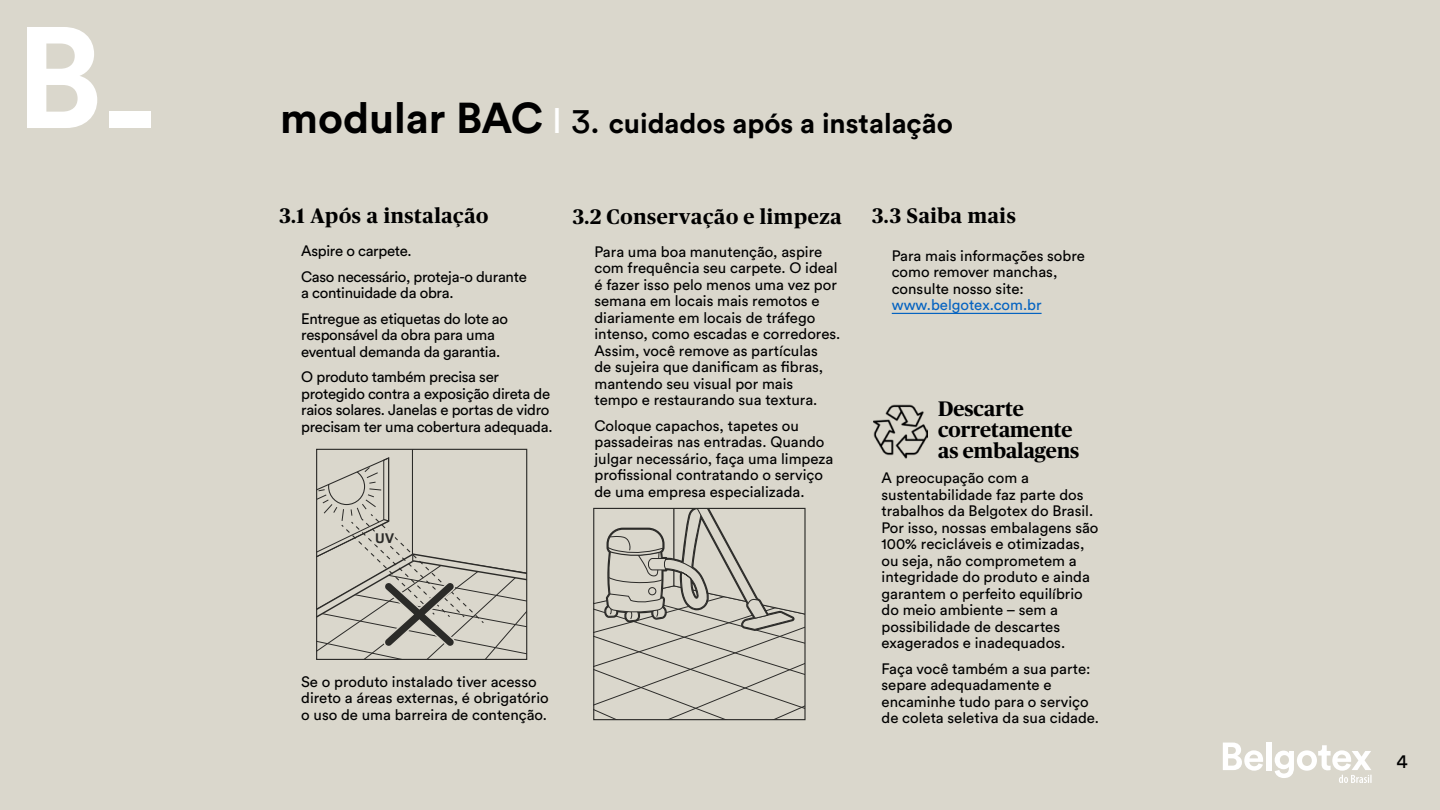
<style>
.page{position:relative;width:1440px;height:810px;background:#dad7cc}
.page>*{position:absolute;margin:0;border:0;box-sizing:border-box;transform-origin:0 0}
.t1{font:700 27.75px "Circular Std";color:#000}
.t2{font:700 21px "Publico Headline";letter-spacing:.03em;color:#000}
.t3{font:700 21px/21px "Publico Headline";color:#000}
.t4{font:19.5px "Circular Std";color:#000}
.t5{font:15px/16.5px "Circular Std";color:#000}
.t6{font:15px/16.5px "Circular Std";letter-spacing:-.02em;color:#000}
.t7{font:15px "Circular Std";color:#0563c1}
.t8{font:700 13.5px "Arial";color:#000}
.s1{font-size:42.75px}
.s2{font-weight:400;font-size:35.25px;color:#fff}
.s3{font-weight:400;font-size:35.25px}
</style>
<div class="page">
<svg style="left:1223px;top:743px;width:40px;height:28px"></svg>
<div style="left:1267px;top:742px;width:5px;height:28px;background:#fff"></div>
<svg style="left:1275px;top:745px;width:97px;height:38px"></svg>
<svg style="left:27px;top:27px;width:70px;height:101px"></svg>
<div style="left:110px;top:112px;width:41px;height:16px;background:#fff"></div>
<hr style="left:892px;top:313px;width:150px;height:1px;background:#0563c1">
<svg style="left:595px;top:510px;width:209px;height:208px"></svg>
<div style="left:593px;top:508px;width:213px;height:212px;border:1px solid #000"></div>
<svg style="left:318px;top:451px;width:207px;height:207px"></svg>
<div style="left:316px;top:449px;width:211px;height:211px;border:1px solid #000"></div>
<img style="left:873px;top:404px;width:55px;height:55px">
<h1 class="t1" style="left:280px;top:105px;width:674px"><span class="s1">modular BAC</span> <span class="s2">I</span> <span class="s3">3.</span> cuidados após a instalação</h1>
<h2 class="t2" style="left:279px;top:201px;width:210px">3.1 Após a instalação</h2>
<p class="t6" style="left:301px;top:238px;width:227px;line-height:25.5px">Aspire o carpete.<br>Caso necessário, proteja-o durante</p>
<p class="t6" style="left:301px;top:280px;width:208px;line-height:25.5px">a continuidade da obra.<br>Entregue as etiquetas do lote ao</p>
<p class="t6" style="left:301px;top:327px;width:200px">responsável da obra para uma eventual demanda da garantia.</p>
<p class="t6" style="left:301px;top:369px;width:253px">O produto também precisa ser protegido contra a exposição direta de raios solares. Janelas e portas de vidro precisam ter uma cobertura adequada.</p>
<p class="t8" style="left:375px;top:529px;width:20px">UV</p>
<h2 class="t2" style="left:573px;top:201px;width:270px">3.2 Conservação e limpeza</h2>
<p class="t5" style="left:594px;top:243px;width:247px">Para uma boa manutenção, aspire com frequência seu carpete. O ideal é fazer isso pelo menos uma vez por semana em locais mais remotos e diariamente em locais de tráfego intenso, como escadas e corredores.<br>Assim, você remove as partículas<br>de sujeira que danificam as fibras, mantendo seu visual por mais tempo e restaurando sua textura.</p>
<p class="t5" style="left:594px;top:417px;width:240px">Coloque capachos, tapetes ou passadeiras nas entradas. Quando julgar necessário, faça uma limpeza profissional contratando o serviço de uma empresa especializada.</p>
<p class="t5" style="left:301px;top:673px;width:249px">Se o produto instalado tiver acesso direto a áreas externas, é obrigatório o uso de uma barreira de contenção.</p>
<h2 class="t2" style="left:872px;top:201px;width:145px">3.3 Saiba mais</h2>
<p class="t5" style="left:892px;top:247px;width:195px">Para mais informações sobre como remover manchas, consulte nosso site:</p>
<p class="t7" style="left:892px;top:296px;width:151px">www.belgotex.com.br</p>
<h2 class="t3" style="left:938px;top:396px;width:143px">Descarte corretamente as embalagens</h2>
<p class="t5" style="left:882px;top:469px;width:218px">A preocupação com a sustentabilidade faz parte dos trabalhos da Belgotex do Brasil.<br>Por isso, nossas embalagens são<br>100% recicláveis e otimizadas, ou seja, não comprometem a integridade do produto e ainda garantem o perfeito equilíbrio do meio ambiente – sem a possibilidade de descartes exagerados e inadequados.</p>
<p class="t5" style="left:882px;top:660px;width:219px">Faça você também a sua parte: separe adequadamente e encaminhe tudo para o serviço de coleta seletiva da sua cidade.</p>
<h3 class="t4" style="left:1396px;top:749px;width:13px">4</h3>
</div>
